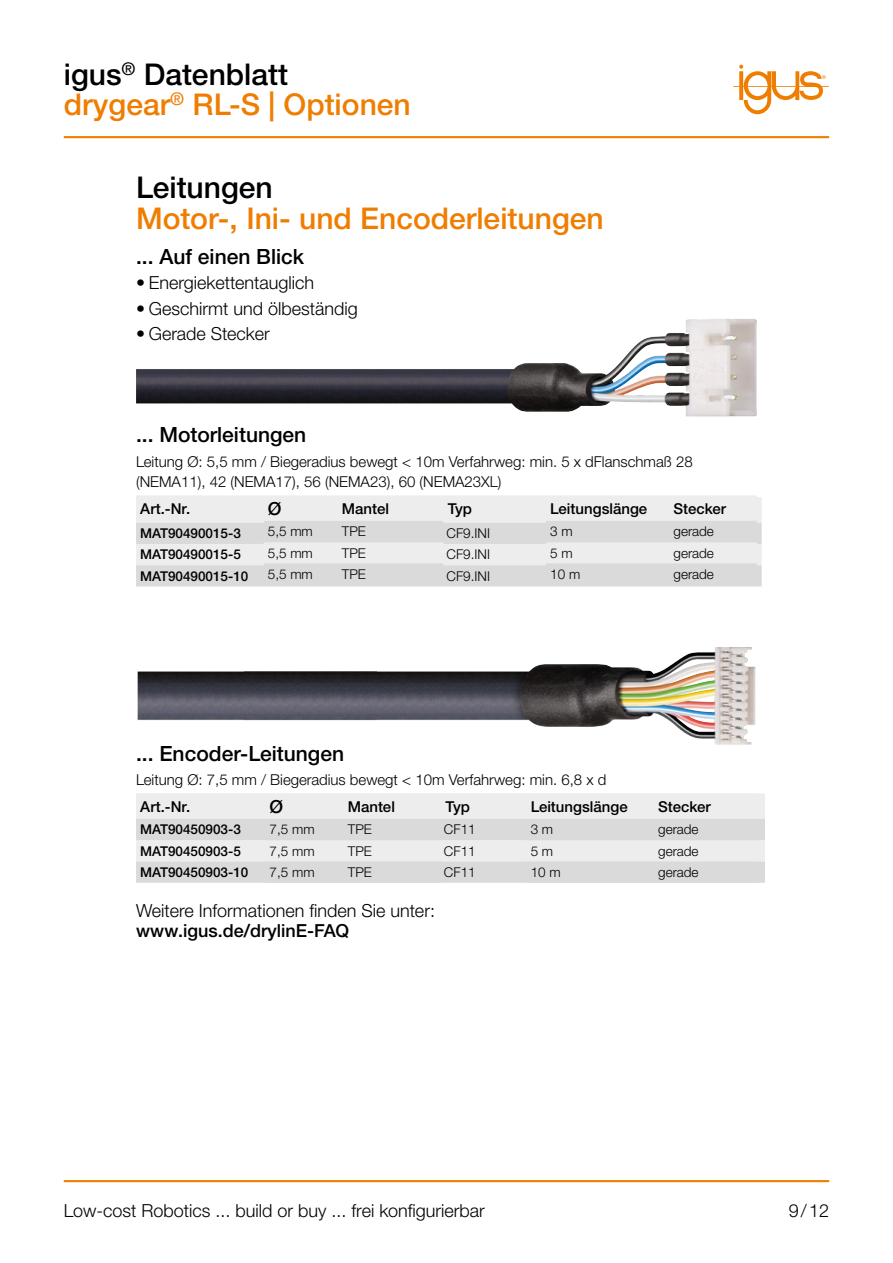
<style>
.page{position:relative;width:893px;height:1263px;background:#fff}
.page>*{position:absolute;margin:0;border:0;box-sizing:border-box;transform-origin:0 0}
.PageHead_Orange{font:500 30px "Helvetica Neue LTW1 G";color:#ef7d00}
.PageHead{font:500 30px "Helvetica Neue LTW1 G";color:#000}
.Subheadlines{font:500 21px "Helvetica Neue LTW1 G";color:#000}
.Basis{font:300 18px "Helvetica Neue LTW1 G";color:#000}
.Basis-2{font:500 18px "Helvetica Neue LTW1 G";color:#000}
.Tabellen_inhalt_10pt{font:300 15px/20.2px "Helvetica Neue LTW1 G";color:#000}
.Basis-3{font:500 15px "Helvetica Neue LTW1 G";color:#000}
.Basis-4{font:300 13.5px "Helvetica Neue LTW1 G";color:#000}
.Basis-5{font:500 13.5px "Helvetica Neue LTW1 G";color:#000}
</style>
<div class="page">
<hr style="left:64px;top:136px;width:765px;height:2px;background:#ef7d00">
<hr style="left:64px;top:1180px;width:765px;height:2px;background:#ef7d00">
<svg style="left:733px;top:65px;width:96px;height:49px"></svg>
<svg style="left:136px;top:495px;width:626px;height:91px;background:#e4e4e4"></svg>
<svg style="left:136px;top:793px;width:629px;height:90px;background:#e4e4e4"></svg>
<img style="left:136px;top:319px;width:621px;height:97px">
<img style="left:244px;top:647px;width:511px;height:98px">
<img style="left:138px;top:671px;width:239px;height:49px">
<p class="PageHead" style="left:64px;top:56px;width:226px">igus<sup>®</sup> Datenblatt</p>
<p class="PageHead_Orange" style="left:64px;top:86px;width:348px">drygear<sup>®</sup> RL-S | Optionen</p>
<p class="PageHead" style="left:136px;top:169px;width:138px">Leitungen</p>
<p class="PageHead_Orange" style="left:136px;top:200px;width:469px">Motor-, Ini- und Encoderleitungen</p>
<p class="Subheadlines" style="left:136px;top:244px;width:170px">... Auf einen Blick</p>
<p class="Basis" style="left:136px;top:272px;width:180px">• Energiekettentauglich</p>
<p class="Basis" style="left:136px;top:297px;width:223px">• Geschirmt und ölbeständig</p>
<p class="Basis" style="left:136px;top:323px;width:135px">• Gerade Stecker</p>
<p class="Subheadlines" style="left:136px;top:422px;width:172px">... Motorleitungen</p>
<p class="Tabellen_inhalt_10pt" style="left:136px;top:451px;width:558px">Leitung Ø: 5,5 mm / Biegeradius bewegt &lt; 10m Verfahrweg: min. 5 x dFlanschmaß 28 (NEMA11), 42 (NEMA17), 56 (NEMA23), 60 (NEMA23XL)</p>
<p class="Basis-3" style="left:140px;top:499px;width:51px">Art.-Nr.</p>
<p class="Basis-2" style="left:268px;top:497px;width:15px">Ø</p>
<p class="Basis-3" style="left:342px;top:499px;width:49px">Mantel</p>
<p class="Basis-3" style="left:448px;top:499px;width:26px">Typ</p>
<p class="Basis-3" style="left:550px;top:499px;width:98px">Leitungslänge</p>
<p class="Basis-3" style="left:674px;top:499px;width:54px">Stecker</p>
<p class="Basis-4" style="left:268px;top:523px;width:47px">5,5 mm</p>
<p class="Basis-4" style="left:342px;top:523px;width:26px">TPE</p>
<p class="Basis-4" style="left:550px;top:523px;width:24px">3 m</p>
<p class="Basis-4" style="left:674px;top:523px;width:42px">gerade</p>
<p class="Basis-4" style="left:268px;top:545px;width:47px">5,5 mm</p>
<p class="Basis-4" style="left:342px;top:545px;width:26px">TPE</p>
<p class="Basis-4" style="left:550px;top:545px;width:24px">5 m</p>
<p class="Basis-4" style="left:674px;top:545px;width:42px">gerade</p>
<p class="Basis-4" style="left:268px;top:566px;width:47px">5,5 mm</p>
<p class="Basis-4" style="left:342px;top:566px;width:26px">TPE</p>
<p class="Basis-4" style="left:550px;top:566px;width:32px">10 m</p>
<p class="Basis-4" style="left:674px;top:566px;width:42px">gerade</p>
<p class="Basis-3" style="left:336px;top:501px;width:49px">Mantel</p>
<p class="Basis-5" style="left:140px;top:525px;width:102px">MAT90490015-3</p>
<p class="Basis-4" style="left:336px;top:525px;width:26px">TPE</p>
<p class="Basis-4" style="left:446px;top:525px;width:45px">CF9.INI</p>
<p class="Basis-4" style="left:549px;top:525px;width:9px">3</p>
<p class="Basis-4" style="left:672px;top:525px;width:42px">gerade</p>
<p class="Basis-5" style="left:140px;top:546px;width:102px">MAT90490015-5</p>
<p class="Basis-4" style="left:336px;top:546px;width:26px">TPE</p>
<p class="Basis-4" style="left:446px;top:546px;width:45px">CF9.INI</p>
<p class="Basis-4" style="left:549px;top:546px;width:9px">5</p>
<p class="Basis-4" style="left:672px;top:546px;width:42px">gerade</p>
<p class="Basis-5" style="left:140px;top:568px;width:110px">MAT90490015-10</p>
<p class="Basis-4" style="left:336px;top:568px;width:26px">TPE</p>
<p class="Basis-4" style="left:446px;top:568px;width:45px">CF9.INI</p>
<p class="Basis-4" style="left:549px;top:568px;width:17px">10</p>
<p class="Basis-4" style="left:672px;top:568px;width:42px">gerade</p>
<p class="Subheadlines" style="left:136px;top:740px;width:210px">... Encoder-Leitungen</p>
<p class="Tabellen_inhalt_10pt" style="left:136px;top:769px;width:472px">Leitung Ø: 7,5 mm / Biegeradius bewegt &lt; 10m Verfahrweg: min. 6,8 x d</p>
<p class="Basis-3" style="left:140px;top:797px;width:51px">Art.-Nr.</p>
<p class="Basis-2" style="left:270px;top:795px;width:15px">Ø</p>
<p class="Basis-3" style="left:348px;top:797px;width:49px">Mantel</p>
<p class="Basis-3" style="left:446px;top:797px;width:26px">Typ</p>
<p class="Basis-3" style="left:531px;top:797px;width:98px">Leitungslänge</p>
<p class="Basis-3" style="left:658px;top:797px;width:54px">Stecker</p>
<p class="Basis-4" style="left:270px;top:821px;width:47px">7,5 mm</p>
<p class="Basis-4" style="left:348px;top:821px;width:26px">TPE</p>
<p class="Basis-4" style="left:531px;top:821px;width:24px">3 m</p>
<p class="Basis-4" style="left:658px;top:821px;width:42px">gerade</p>
<p class="Basis-4" style="left:270px;top:843px;width:47px">7,5 mm</p>
<p class="Basis-4" style="left:348px;top:843px;width:26px">TPE</p>
<p class="Basis-4" style="left:531px;top:843px;width:24px">5 m</p>
<p class="Basis-4" style="left:658px;top:843px;width:42px">gerade</p>
<p class="Basis-4" style="left:270px;top:864px;width:47px">7,5 mm</p>
<p class="Basis-4" style="left:348px;top:864px;width:26px">TPE</p>
<p class="Basis-4" style="left:531px;top:864px;width:32px">10 m</p>
<p class="Basis-4" style="left:658px;top:864px;width:42px">gerade</p>
<p class="Basis" style="left:136px;top:900px;width:300px">Weitere Informationen finden Sie unter:</p>
<p class="Basis-2" style="left:136px;top:920px;width:215px">www.igus.de/drylinE-FAQ</p>
<p class="Basis-3" style="left:338px;top:797px;width:49px">Mantel</p>
<p class="Basis-5" style="left:140px;top:821px;width:102px">MAT90450903-3</p>
<p class="Basis-4" style="left:338px;top:821px;width:26px">TPE</p>
<p class="Basis-4" style="left:444px;top:821px;width:33px">CF11</p>
<p class="Basis-4" style="left:529px;top:821px;width:9px">3</p>
<p class="Basis-4" style="left:657px;top:821px;width:42px">gerade</p>
<p class="Basis-5" style="left:140px;top:843px;width:102px">MAT90450903-5</p>
<p class="Basis-4" style="left:338px;top:843px;width:26px">TPE</p>
<p class="Basis-4" style="left:444px;top:843px;width:33px">CF11</p>
<p class="Basis-4" style="left:529px;top:843px;width:9px">5</p>
<p class="Basis-4" style="left:657px;top:843px;width:42px">gerade</p>
<p class="Basis-5" style="left:140px;top:864px;width:110px">MAT90450903-10</p>
<p class="Basis-4" style="left:338px;top:864px;width:26px">TPE</p>
<p class="Basis-4" style="left:444px;top:864px;width:33px">CF11</p>
<p class="Basis-4" style="left:529px;top:864px;width:17px">10</p>
<p class="Basis-4" style="left:657px;top:864px;width:42px">gerade</p>
<p class="Basis" style="left:64px;top:1200px;width:423px">Low-cost Robotics ... build or buy ... frei konfigurierbar</p>
<h3 class="Basis" style="left:789px;top:1200px;width:42px">9/12</h3>
</div>
